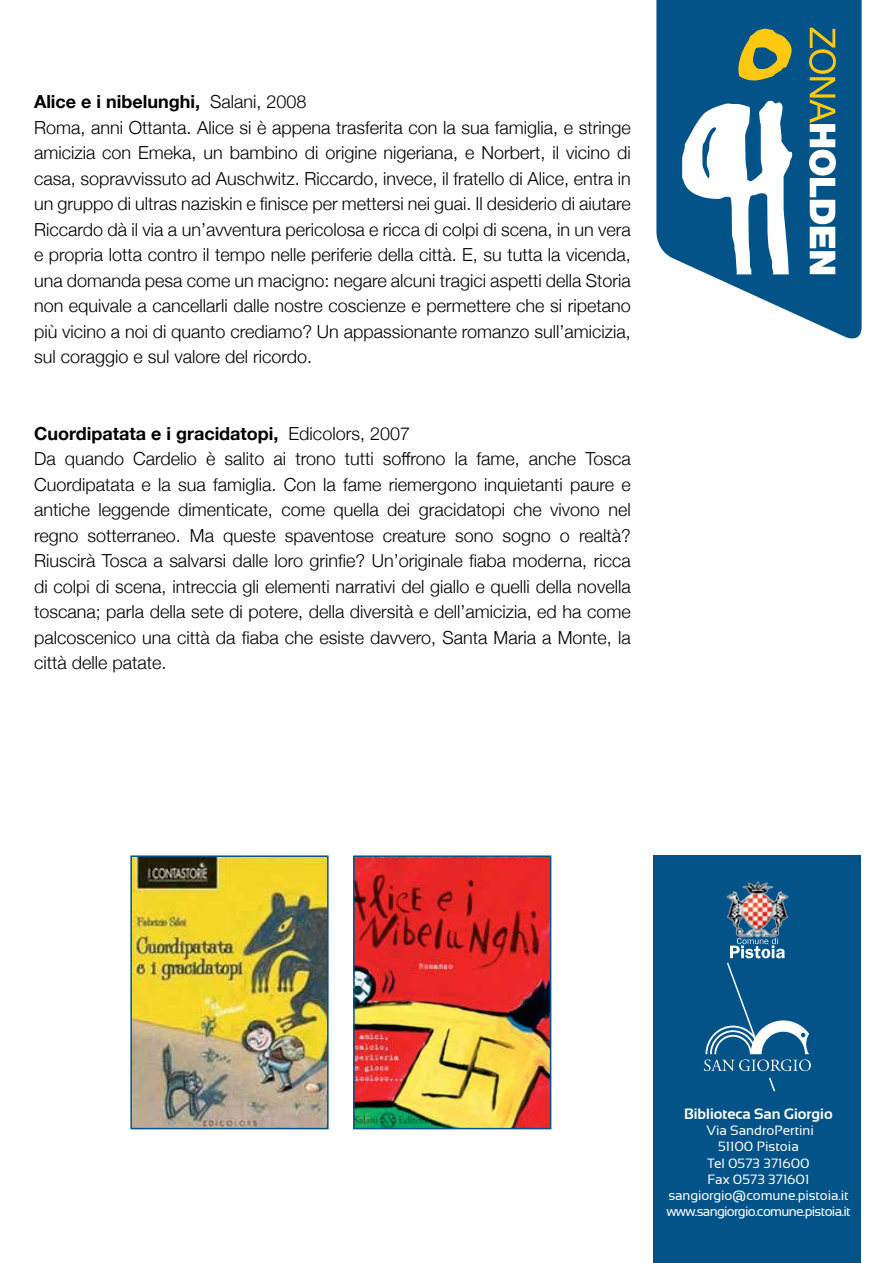
<style>
.page{position:relative;width:893px;height:1263px;background:#fff}
.page>*{position:absolute;margin:0;border:0;box-sizing:border-box;transform-origin:0 0}
.t1{font:300 18px/25.5px "Helvetica Neue";color:#000}
.t2{font:700 15px "Sansation";color:#fff}
.t3{font:13.5px/16.2px "Sansation";letter-spacing:-.01em;color:#fff;text-align:center}
.s1{font-weight:700}
</style>
<div class="page">
<div style="left:653px;top:855px;width:208px;height:408px;background:#035388"></div>
<svg style="left:656px;top:0;width:206px;height:339px;fill:#035388"></svg>
<svg style="left:682px;top:100px;width:110px;height:174px"></svg>
<svg style="left:738px;top:29px;width:54px;height:52px"></svg>
<svg style="left:809px;top:28px;width:27px;height:246px"></svg>
<img style="left:726px;top:881px;width:63px;height:57px">
<svg style="left:704px;top:938px;width:107px;height:153px"></svg>
<img style="left:133px;top:858px;width:193px;height:268px">
<div style="left:130px;top:855px;width:199px;height:274px;border:2px solid #035388"></div>
<img style="left:356px;top:858px;width:192px;height:268px">
<div style="left:353px;top:855px;width:198px;height:274px;border:2px solid #035388"></div>
<p class="t1" style="left:34px;top:88px;width:598px"><span class="s1">Alice e i nibelunghi,</span> Salani, 2008<br>Roma, anni Ottanta. Alice si è appena trasferita con la sua famiglia, e stringe amicizia con Emeka, un bambino di origine nigeriana, e Norbert, il vicino di casa, sopravvissuto ad Auschwitz. Riccardo, invece, il fratello di Alice, entra in un gruppo di ultras naziskin e finisce per mettersi nei guai. Il desiderio di aiutare Riccardo dà il via a un’avventura pericolosa e ricca di colpi di scena, in un vera e propria lotta contro il tempo nelle periferie della città. E, su tutta la vicenda, una domanda pesa come un macigno: negare alcuni tragici aspetti della Storia non equivale a cancellarli dalle nostre coscienze e permettere che si ripetano più vicino a noi di quanto crediamo? Un appassionante romanzo sull’amicizia, sul coraggio e sul valore del ricordo.</p>
<p class="t1" style="left:34px;top:419px;width:598px"><span class="s1">Cuordipatata e i gracidatopi,</span> Edicolors, 2007<br>Da quando Cardelio è salito ai trono tutti soffrono la fame, anche Tosca Cuordipatata e la sua famiglia. Con la fame riemergono inquietanti paure e antiche leggende dimenticate, come quella dei gracidatopi che vivono nel regno sotterraneo. Ma queste spaventose creature sono sogno o realtà?<br>Riuscirà Tosca a salvarsi dalle loro grinfie? Un’originale fiaba moderna, ricca di colpi di scena, intreccia gli elementi narrativi del giallo e quelli della novella toscana; parla della sete di potere, della diversità e dell’amicizia, ed ha come palcoscenico una città da fiaba che esiste davvero, Santa Maria a Monte, la città delle patate.</p>
<p class="t2" style="left:684px;top:1105px;width:150px">Biblioteca San Giorgio</p>
<p class="t3" style="left:666px;top:1122px;width:186px">Via SandroPertini<br>51100 Pistoia<br>Tel 0573 371600<br>Fax 0573 371601 sangiorgio@comune.pistoia.it www.sangiorgio.comune.pistoia.it</p>
</div>
